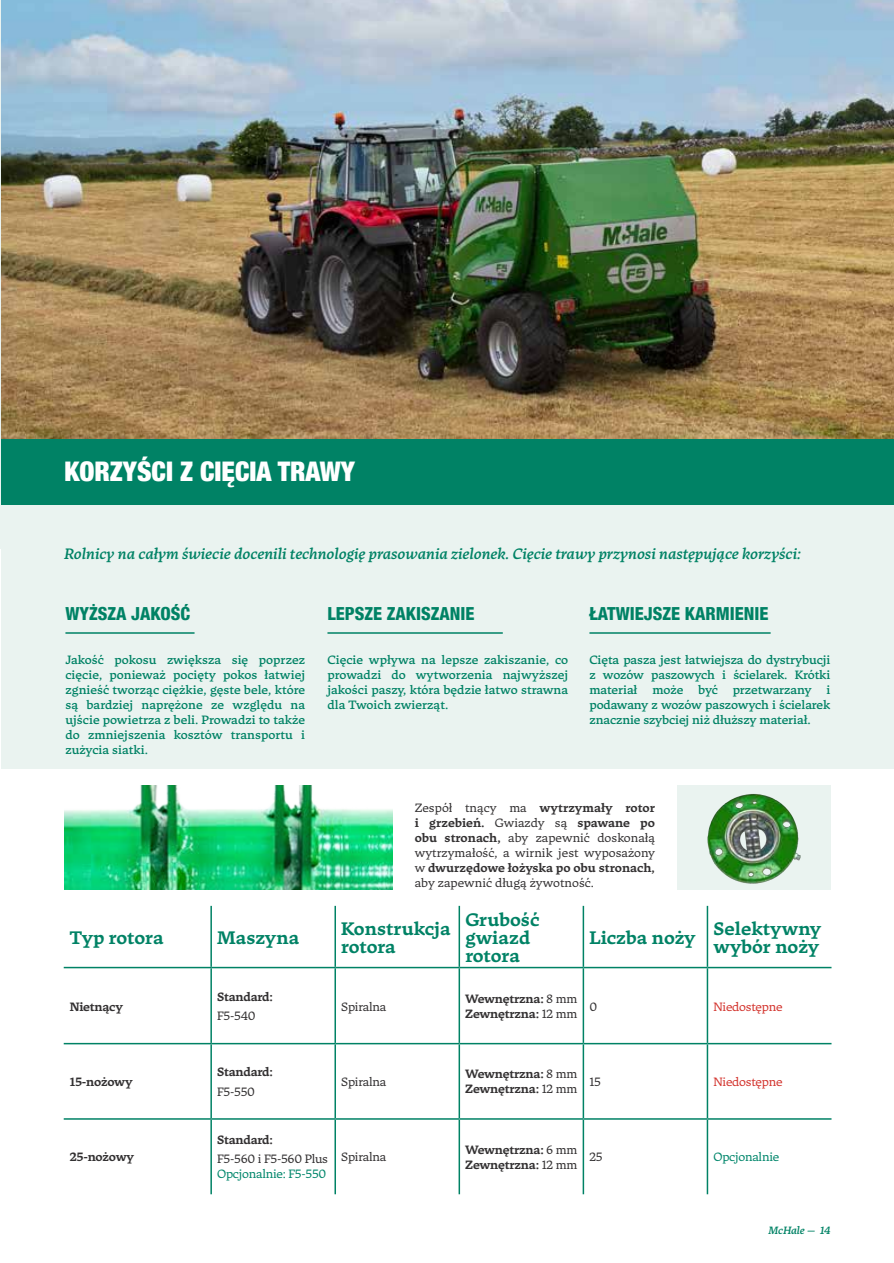
<style>
.page{position:relative;width:894px;height:1263px;background:#fff}
.page>*{position:absolute;margin:0;border:0;box-sizing:border-box;transform-origin:0 0}
.t1{font:900 condensed 27px "Helvetica Neue";color:#fff}
.t2{font:700 18px/18px "Tuna";color:#008265}
.t3{font:800 condensed 18px "Helvetica Neue LT Com";color:#008265}
.t4{font:italic 500 15px "Tuna";color:#008265}
.t5{font:500 12px/15px "Tuna";color:#008265;text-align:justify}
.t6{font:12px/15px "Tuna";letter-spacing:-.02em;color:#333132;text-align:justify}
.t7{font:700 12px/15px "Tuna";letter-spacing:-.02em;color:#333132}
.t8{font:12px "Tuna";letter-spacing:-.02em;color:#00866b}
.t9{font:12px "Tuna";letter-spacing:-.02em;color:#d3342e}
.t10{font:italic 500 10.5px "Tuna";letter-spacing:-.015em;color:#008265}
.s1{font-weight:700}
.s2{font-weight:400}
</style>
<div class="page">
<img style="left:65px;top:785px;width:328px;height:104px">
<div style="left:1px;top:475px;width:893px;height:294px;background:#eaf3f0"></div>
<hr style="left:210px;top:905px;width:2px;height:61px;background:#008265">
<hr style="left:334px;top:905px;width:2px;height:61px;background:#008265">
<hr style="left:458px;top:905px;width:2px;height:61px;background:#008265">
<hr style="left:582px;top:905px;width:2px;height:61px;background:#008265">
<hr style="left:210px;top:968px;width:2px;height:74px;background:#008265">
<hr style="left:334px;top:968px;width:2px;height:74px;background:#008265">
<hr style="left:458px;top:968px;width:2px;height:74px;background:#008265">
<hr style="left:582px;top:968px;width:2px;height:74px;background:#008265">
<hr style="left:64px;top:1042px;width:147px;height:2px;background:#008265">
<hr style="left:211px;top:1042px;width:124px;height:2px;background:#008265">
<hr style="left:210px;top:1044px;width:2px;height:74px;background:#008265">
<hr style="left:335px;top:1042px;width:124px;height:2px;background:#008265">
<hr style="left:334px;top:1044px;width:2px;height:74px;background:#008265">
<hr style="left:459px;top:1042px;width:124px;height:2px;background:#008265">
<hr style="left:458px;top:1044px;width:2px;height:74px;background:#008265">
<hr style="left:583px;top:1042px;width:124px;height:2px;background:#008265">
<hr style="left:582px;top:1044px;width:2px;height:74px;background:#008265">
<hr style="left:707px;top:1042px;width:124px;height:2px;background:#008265">
<hr style="left:64px;top:1118px;width:147px;height:1px;background:#008265">
<hr style="left:211px;top:1118px;width:124px;height:1px;background:#008265">
<hr style="left:210px;top:1119px;width:2px;height:75px;background:#008265">
<hr style="left:335px;top:1118px;width:124px;height:1px;background:#008265">
<hr style="left:334px;top:1119px;width:2px;height:75px;background:#008265">
<hr style="left:459px;top:1118px;width:124px;height:1px;background:#008265">
<hr style="left:458px;top:1119px;width:2px;height:75px;background:#008265">
<hr style="left:583px;top:1118px;width:124px;height:1px;background:#008265">
<hr style="left:582px;top:1119px;width:2px;height:75px;background:#008265">
<hr style="left:707px;top:1118px;width:124px;height:1px;background:#008265">
<hr style="left:64px;top:966px;width:147px;height:2px;background:#008265">
<hr style="left:211px;top:966px;width:124px;height:2px;background:#008265">
<hr style="left:335px;top:966px;width:124px;height:2px;background:#008265">
<hr style="left:459px;top:966px;width:124px;height:2px;background:#008265">
<hr style="left:583px;top:966px;width:124px;height:2px;background:#008265">
<hr style="left:707px;top:966px;width:124px;height:2px;background:#008265">
<hr style="left:706px;top:905px;width:2px;height:61px;background:#008265">
<hr style="left:706px;top:968px;width:2px;height:74px;background:#008265">
<hr style="left:706px;top:1044px;width:2px;height:74px;background:#008265">
<hr style="left:706px;top:1119px;width:2px;height:75px;background:#008265">
<div style="left:677px;top:785px;width:153px;height:104px;background:#eaf3f0"></div>
<img style="left:707px;top:794px;width:94px;height:90px">
<div style="left:1px;top:438px;width:893px;height:67px;background:#008265"></div>
<hr style="left:65px;top:632px;width:129px;height:1px;background:#008265">
<hr style="left:327px;top:632px;width:176px;height:1px;background:#008265">
<hr style="left:589px;top:632px;width:181px;height:1px;background:#008265">
<hr style="left:0;top:0;width:1px;height:548px;background:#eaf3f0">
<img style="left:1px;top:0;width:893px;height:438px">
<h1 class="t1" style="left:64px;top:455px;width:292px">KORZYŚCI Z CIĘCIA TRAWY</h1>
<p class="t4" style="left:64px;top:544px;width:738px">Rolnicy na całym świecie docenili technologię prasowania zielonek. Cięcie trawy przynosi następujące korzyści:</p>
<h2 class="t3" style="left:65px;top:602px;width:126px">WYŻSZA JAKOŚĆ</h2>
<h2 class="t3" style="left:327px;top:602px;width:149px">LEPSZE ZAKISZANIE</h2>
<h2 class="t3" style="left:589px;top:602px;width:181px">ŁATWIEJSZE KARMIENIE</h2>
<p class="t5" style="left:65px;top:652px;width:241px">Jakość pokosu zwiększa się poprzez cięcie, ponieważ pocięty pokos łatwiej zgnieść tworząc ciężkie, gęste bele, które są bardziej naprężone ze względu na ujście powietrza z beli. Prowadzi to także do zmniejszenia kosztów transportu i zużycia siatki.</p>
<p class="t5" style="left:327px;top:652px;width:242px">Cięcie wpływa na lepsze zakiszanie, co prowadzi do wytworzenia najwyższej jakości paszy, która będzie łatwo strawna dla Twoich zwierząt.</p>
<p class="t5" style="left:589px;top:652px;width:242px">Cięta pasza jest łatwiejsza do dystrybucji z wozów paszowych i ścielarek. Krótki materiał może być przetwarzany i podawany z wozów paszowych i ścielarek znacznie szybciej niż dłuższy materiał.</p>
<p class="t6" style="left:415px;top:800px;width:242px">Zespół tnący ma <span class="s1">wytrzymały rotor i grzebień.</span> Gwiazdy są <span class="s1">spawane po obu stronach,</span> aby zapewnić doskonałą wytrzymałość, a wirnik jest wyposażony w <span class="s1">dwurzędowe łożyska po obu stronach, </span>aby zapewnić długą żywotność.</p>
<h2 class="t2" style="left:70px;top:928px;width:95px">Typ rotora</h2>
<h2 class="t2" style="left:217px;top:928px;width:84px">Maszyna</h2>
<h2 class="t2" style="left:341px;top:919px;width:111px">Konstrukcja rotora</h2>
<h2 class="t2" style="left:465px;top:910px;width:76px">Grubość gwiazd rotora</h2>
<h2 class="t2" style="left:589px;top:928px;width:108px">Liczba noży</h2>
<h2 class="t2" style="left:713px;top:919px;width:109px">Selektywny wybór noży</h2>
<p class="t7" style="left:70px;top:998px;width:55px">Nietnący</p>
<p class="t7" style="left:70px;top:1074px;width:64px">15-nożowy</p>
<p class="t7" style="left:70px;top:1149px;width:66px">25-nożowy</p>
<p class="t7" style="left:217px;top:989px;width:57px">Standard:</p>
<p class="t6" style="left:217px;top:1008px;width:40px">F5-540</p>
<p class="t6" style="left:341px;top:998px;width:47px">Spiralna</p>
<p class="t7" style="left:465px;top:991px;width:114px">Wewnętrzna: <span class="s2">8 mm<br></span>Zewnętrzna: <span class="s2">12 mm</span></p>
<p class="t6" style="left:589px;top:998px;width:9px">0</p>
<p class="t9" style="left:713px;top:998px;width:71px">Niedostępne</p>
<p class="t7" style="left:217px;top:1064px;width:57px">Standard:</p>
<p class="t6" style="left:217px;top:1083px;width:39px">F5-550</p>
<p class="t6" style="left:341px;top:1074px;width:47px">Spiralna</p>
<p class="t7" style="left:465px;top:1066px;width:114px">Wewnętrzna: <span class="s2">8 mm<br></span>Zewnętrzna: <span class="s2">12 mm</span></p>
<p class="t6" style="left:589px;top:1074px;width:13px">15</p>
<p class="t9" style="left:713px;top:1074px;width:71px">Niedostępne</p>
<p class="t7" style="left:217px;top:1132px;width:57px">Standard:</p>
<p class="t6" style="left:217px;top:1151px;width:112px">F5-560 i F5-560 Plus</p>
<p class="t8" style="left:217px;top:1166px;width:111px">Opcjonalnie: F5-550</p>
<p class="t6" style="left:341px;top:1149px;width:47px">Spiralna</p>
<p class="t7" style="left:465px;top:1141px;width:114px">Wewnętrzna: <span class="s2">6 mm<br></span>Zewnętrzna: <span class="s2">12 mm</span></p>
<p class="t6" style="left:589px;top:1149px;width:15px">25</p>
<p class="t8" style="left:713px;top:1149px;width:67px">Opcjonalnie</p>
<p class="t10" style="left:768px;top:1223px;width:63px">McHale — 14</p>
</div>
